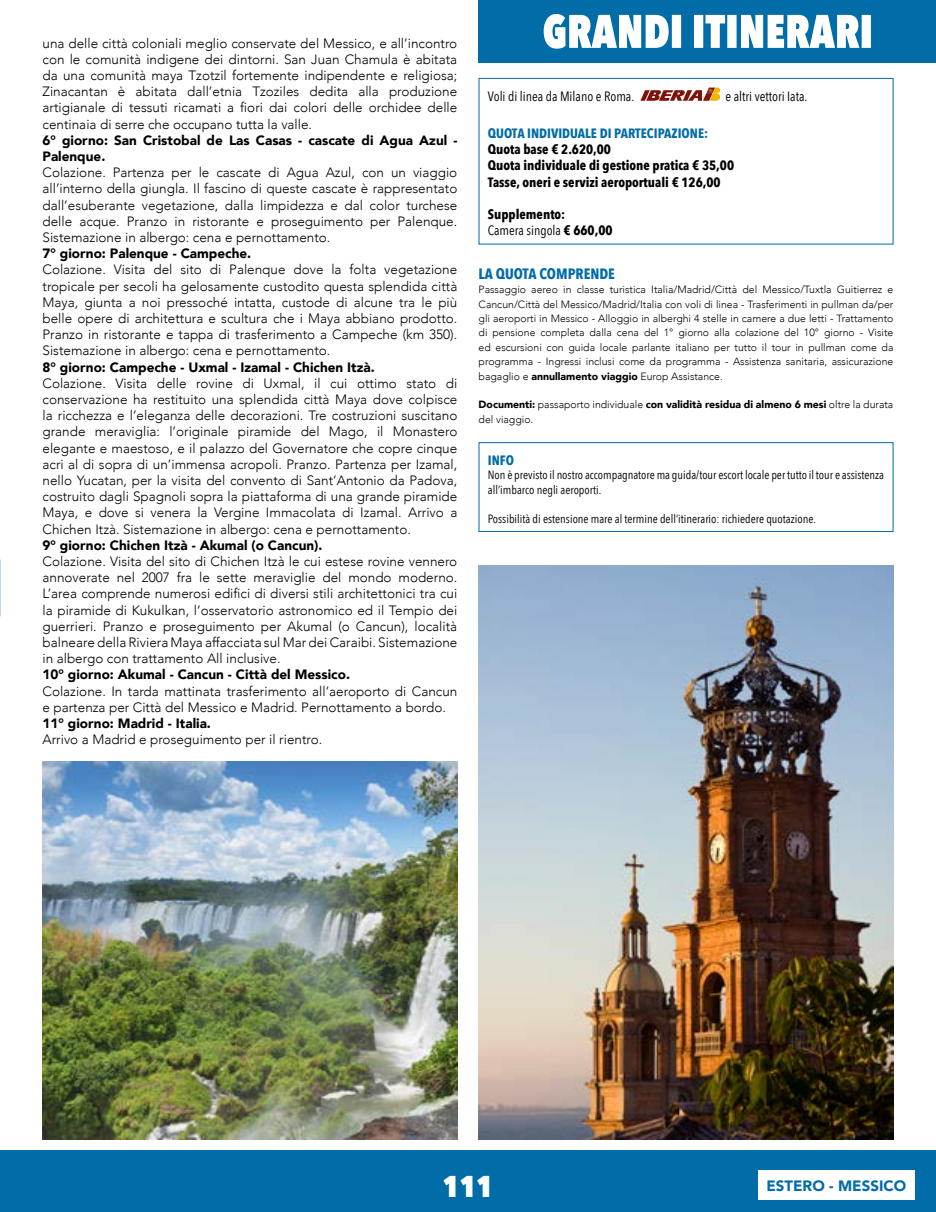
<style>
.page{position:relative;width:936px;height:1212px;background:#fff}
.page>*{position:absolute;margin:0;border:0;box-sizing:border-box;transform-origin:0 0}
.t1{font:800 30px "Avenir Next Condensed";color:#fff}
.t2{font:700 15px "Avenir Next Condensed";color:#006ca8}
.t3{font:900 15px "Avenir";color:#006ca8}
.t4{font:300 13.5px/16.2px "Avenir";color:#000;text-align:justify}
.t5{font:900 13.5px/16.2px "Avenir";color:#000}
.t6{font:700 13.5px/16.2px "Avenir Next Condensed";color:#000}
.t7{font:13.5px "Avenir Next Condensed";color:#000}
.t8{font:700 13.5px "Avenir Next Condensed";color:#006ca8}
.t9{font:12px/14.4px "Avenir Next Condensed";color:#000}
.t10{font:300 10.5px/14.4px "Avenir";color:#000;text-align:justify}
.s1{font-weight:400}
.s2{font-weight:900}
</style>
<div class="page">
<div style="left:478px;top:0;width:457px;height:63px;background:#006ca8"></div>
<svg style="left:543px;top:14px;width:327px;height:35px"></svg>
<div style="left:0;top:1150px;width:935px;height:62px;background:#006ca8"></div>
<div style="left:758px;top:1170px;width:156px;height:30px;background:#fff"></div>
<div style="left:478px;top:78px;width:415px;height:166px;border:1px solid #006ca8"></div>
<svg style="left:640px;top:88px;width:80px;height:13px"></svg>
<div style="left:478px;top:442px;width:415px;height:90px;border:1px solid #006ca8"></div>
<img style="left:43px;top:762px;width:414px;height:378px">
<img style="left:478px;top:566px;width:415px;height:573px">
<p class="t4" style="left:43px;top:35px;width:416px">una delle città coloniali meglio conservate del Messico, e all’incontro con le comunità indigene dei dintorni. San Juan Chamula è abitata da una comunità maya Tzotzil fortemente indipendente e religiosa; Zinacantan è abitata dall’etnia Tzoziles dedita alla produzione artigianale di tessuti ricamati a fiori dai colori delle orchidee delle centinaia di serre che occupano tutta la valle.</p>
<p class="t5" style="left:43px;top:132px;width:416px">6° giorno: San Cristobal de Las Casas - cascate di Agua Azul -<br>Palenque.</p>
<p class="t4" style="left:43px;top:164px;width:416px">Colazione. Partenza per le cascate di Agua Azul, con un viaggio all’interno della giungla. Il fascino di queste cascate è rappresentato dall’esuberante vegetazione, dalla limpidezza e dal color turchese delle acque. Pranzo in ristorante e proseguimento per Palenque.<br>Sistemazione in albergo: cena e pernottamento.</p>
<p class="t5" style="left:43px;top:245px;width:210px">7° giorno: Palenque - Campeche.</p>
<p class="t4" style="left:43px;top:262px;width:416px">Colazione. Visita del sito di Palenque dove la folta vegetazione tropicale per secoli ha gelosamente custodito questa splendida città Maya, giunta a noi pressoché intatta, custode di alcune tra le più belle opere di architettura e scultura che i Maya abbiano prodotto.<br>Pranzo in ristorante e tappa di trasferimento a Campeche (km 350).<br>Sistemazione in albergo: cena e pernottamento.</p>
<p class="t5" style="left:43px;top:358px;width:334px">8° giorno: Campeche - Uxmal - Izamal - Chichen Itzà.</p>
<p class="t4" style="left:43px;top:375px;width:416px">Colazione. Visita delle rovine di Uxmal, il cui ottimo stato di conservazione ha restituito una splendida città Maya dove colpisce la ricchezza e l’eleganza delle decorazioni. Tre costruzioni suscitano grande meraviglia: l’originale piramide del Mago, il Monastero elegante e maestoso, e il palazzo del Governatore che copre cinque acri al di sopra di un’immensa acropoli. Pranzo. Partenza per Izamal, nello Yucatan, per la visita del convento di Sant’Antonio da Padova, costruito dagli Spagnoli sopra la piattaforma di una grande piramide Maya, e dove si venera la Vergine Immacolata di Izamal. Arrivo a Chichen Itzà. Sistemazione in albergo: cena e pernottamento.</p>
<p class="t5" style="left:43px;top:537px;width:281px">9° giorno: Chichen Itzà - Akumal (o Cancun).</p>
<p class="t4" style="left:43px;top:553px;width:416px">Colazione. Visita del sito di Chichen Itzà le cui estese rovine vennero annoverate nel 2007 fra le sette meraviglie del mondo moderno.<br>L’area comprende numerosi edifici di diversi stili architettonici tra cui la piramide di Kukulkan, l’osservatorio astronomico ed il Tempio dei guerrieri. Pranzo e proseguimento per Akumal (o Cancun), località balneare della Riviera Maya affacciata sul Mar dei Caraibi. Sistemazione in albergo con trattamento All inclusive.</p>
<p class="t5" style="left:43px;top:666px;width:309px">10° giorno: Akumal - Cancun - Città del Messico.</p>
<p class="t4" style="left:43px;top:683px;width:416px">Colazione. In tarda mattinata trasferimento all’aeroporto di Cancun e partenza per Città del Messico e Madrid. Pernottamento a bordo.</p>
<p class="t5" style="left:43px;top:715px;width:170px">11° giorno: Madrid - Italia.</p>
<p class="t4" style="left:43px;top:731px;width:281px">Arrivo a Madrid e proseguimento per il rientro.</p>
<p class="t7" style="left:488px;top:85px;width:148px">Voli di linea da Milano e Roma.</p>
<p class="t7" style="left:725px;top:85px;width:83px">e altri vettori Iata.</p>
<p class="t8" style="left:488px;top:125px;width:222px">QUOTA INDIVIDUALE DI PARTECIPAZIONE:</p>
<p class="t6" style="left:488px;top:141px;width:248px">Quota base € 2.620,00<br>Quota individuale di gestione pratica € 35,00<br>Tasse, oneri e servizi aeroportuali € 126,00</p>
<p class="t6" style="left:488px;top:206px;width:126px">Supplemento:<br><span class="s1">Camera singola</span> € 660,00</p>
<p class="t2" style="left:478px;top:264px;width:138px">LA QUOTA COMPRENDE</p>
<p class="t10" style="left:478px;top:282px;width:416px">Passaggio aereo in classe turistica Italia/Madrid/Città del Messico/Tuxtla Guitierrez e Cancun/Città del Messico/Madrid/Italia con voli di linea - Trasferimenti in pullman da/per gli aeroporti in Messico - Alloggio in alberghi 4 stelle in camere a due letti - Trattamento di pensione completa dalla cena del 1° giorno alla colazione del 10° giorno - Visite ed escursioni con guida locale parlante italiano per tutto il tour in pullman come da programma - Ingressi inclusi come da programma - Assistenza sanitaria, assicurazione bagaglio e <span class="s2">annullamento viaggio</span> Europ Assistance.</p>
<p class="t10" style="left:478px;top:398px;width:416px"><span class="s2">Documenti:</span> passaporto individuale <span class="s2">con validità residua di almeno 6 mesi</span> oltre la durata del viaggio.</p>
<p class="t8" style="left:488px;top:452px;width:28px">INFO</p>
<p class="t9" style="left:488px;top:467px;width:398px">Non è previsto il nostro accompagnatore ma guida/tour escort locale per tutto il tour e assistenza all’imbarco negli aeroporti.</p>
<p class="t9" style="left:488px;top:511px;width:329px">Possibilità di estensione mare al termine dell’itinerario: richiedere quotazione.</p>
<h1 class="t1" style="left:443px;top:1167px;width:52px">111</h1>
<p class="t3" style="left:766px;top:1173px;width:141px">ESTERO - MESSICO</p>
</div>
